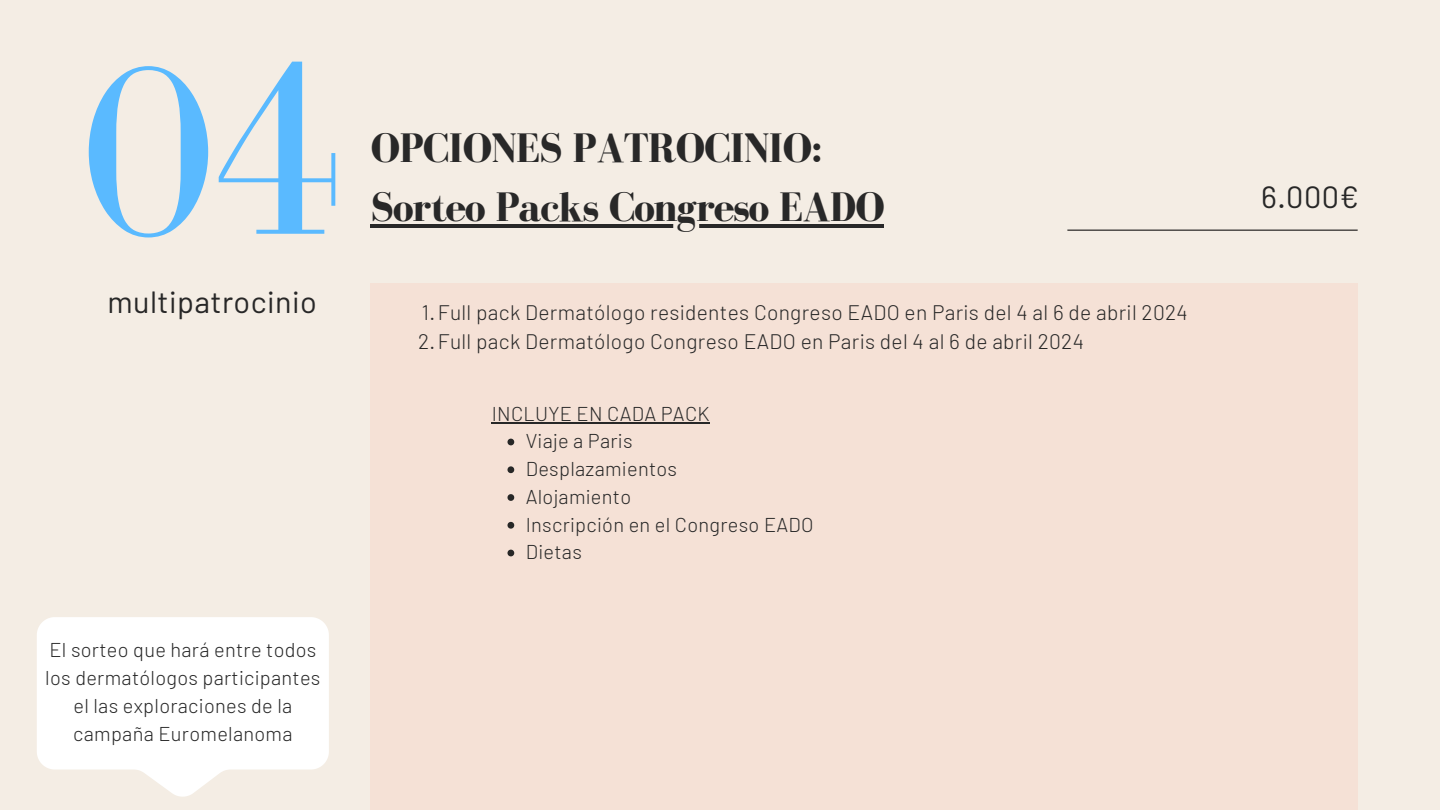
<style>
.page{position:relative;width:1440px;height:810px;background:#f4ede4}
.page>*{position:absolute;margin:0;border:0;box-sizing:border-box;transform-origin:0 0}
.t1{font:249.9px "Bodoni FLF";color:#5abaff}
.t2{font:700 42.4px/59.2px "Bodoni FLF";letter-spacing:-.025em;color:#282828}
.t3{font:30.6px "Barlow";letter-spacing:.015em;color:#272727}
.t4{font:300 21px/28.5px "Barlow";letter-spacing:.015em;color:#272727}
.t5{font:300 20px/27.8px "Barlow";letter-spacing:.015em;color:#272727}
</style>
<div class="page">
<hr style="left:1067px;top:230px;width:291px;height:1px;background:#000">
<div style="left:371px;top:284px;width:987px;height:526px;background:#f5e1d6"></div>
<hr style="left:371px;top:224px;width:513px;height:3px;background:#282828">
<svg style="left:507px;top:439px;width:7px;height:6px"></svg>
<svg style="left:507px;top:466px;width:7px;height:7px"></svg>
<svg style="left:507px;top:494px;width:7px;height:7px"></svg>
<svg style="left:507px;top:522px;width:7px;height:7px"></svg>
<svg style="left:507px;top:550px;width:7px;height:6px"></svg>
<hr style="left:492px;top:422px;width:218px;height:2px;background:#272727">
<svg style="left:37px;top:617px;width:292px;height:180px;background:#fdfcfb"></svg>
<h1 class="t1" style="left:81px;top:16px;width:264px">04</h1>
<h3 class="t3" style="left:107px;top:282px;width:211px">multipatrocinio</h3>
<p class="t5" style="left:45px;top:635px;width:277px;text-align:center">El sorteo que hará entre todos los dermatólogos participantes el las exploraciones de la campaña Euromelanoma</p>
<h2 class="t2" style="left:371px;top:118px;width:516px">OPCIONES PATROCINIO:<br>Sorteo Packs Congreso EADO</h2>
<p class="t4" style="left:418px;top:297px;width:771px">1.Full pack Dermatólogo residentes Congreso EADO en Paris del 4 al 6 de abril 2024<br>2.Full pack Dermatólogo Congreso EADO en Paris del 4 al 6 de abril 2024</p>
<p class="t5" style="left:492px;top:399px;width:219px">INCLUYE EN CADA PACK</p>
<p class="t5" style="left:526px;top:426px;width:290px">Viaje a Paris<br>Desplazamientos<br>Alojamiento<br>Inscripción en el Congreso EADO<br>Dietas</p>
<h3 class="t3" style="left:1261px;top:178px;width:99px">6.000€</h3>
</div>
